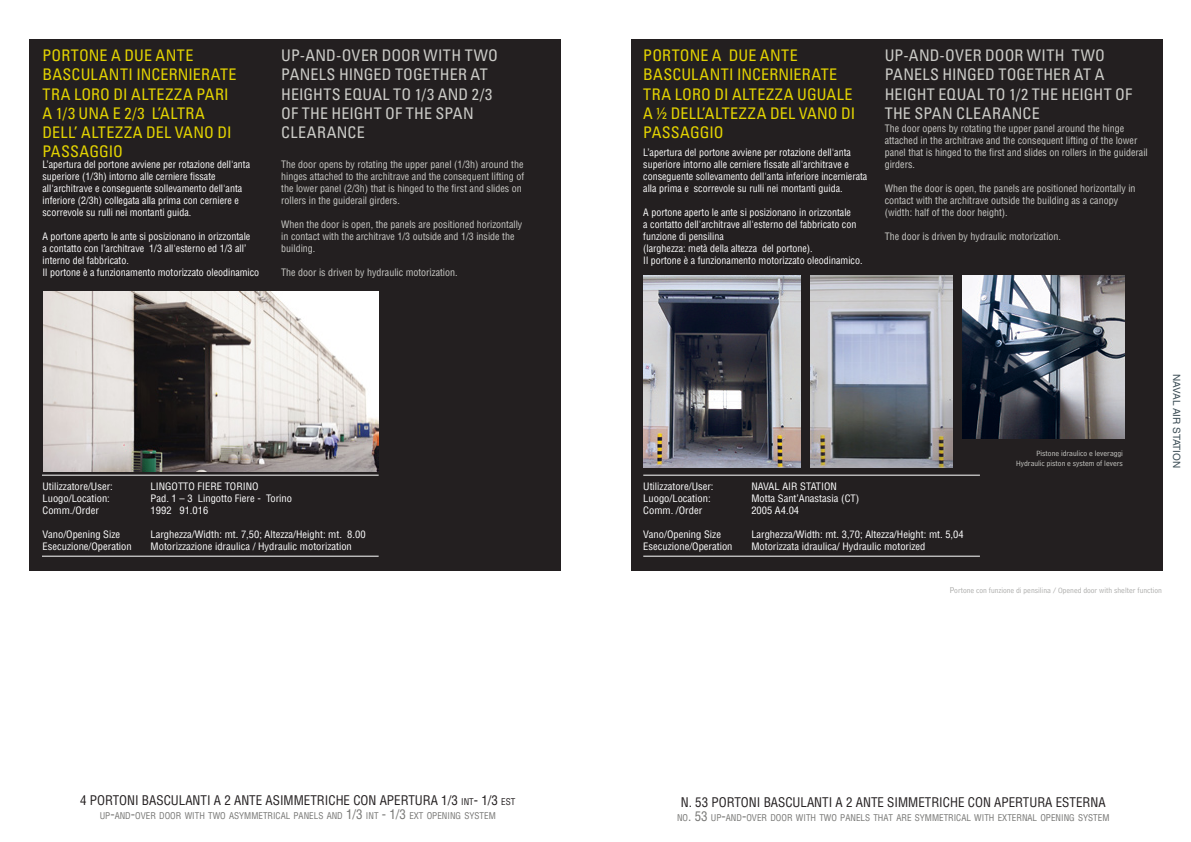
<style>
.page{position:relative;width:1191px;height:842px;background:#fff}
.page>*{position:absolute;margin:0;border:0;box-sizing:border-box;transform-origin:0 0}
.t1{font:condensed 16px/19.2px "Univers LT Std";letter-spacing:.015em;color:#e3d301}
.t2{font:condensed 16px/19.2px "Univers LT Std";letter-spacing:.01em;color:#cbcbc7}
.Arial_Unicode_didasc{font:condensed 13px "Helvetica LT Std";color:#231f20}
.Arial_Unicode_didasc-2{font:condensed 13px "Helvetica LT Std";color:#231f20}
.Arial_Unicode_didasc-3{font:condensed 10px/12px "Helvetica LT Std";color:#fff}
.t3{font:condensed 10px/12px "Helvetica LT Std";color:#cbcbc7}
.Arial_Unicode_didasc-4{font:condensed 10px "Helvetica LT Std";color:#fff;scale:1.05 1}
.t4{font:10px "Helvetica LT Std";color:#3d4e56}
.Arial_Unicode_didasc-5{font:condensed 9.1px "Helvetica LT Std";color:#777775}
.Arial_Unicode_didasc-6{font:8px "Bell Centennial Std Address";color:#acacaa;scale:1.05 1}
.Arial_Unicode_didasc-7{font:8px "Bell Centennial Std Address";color:#cbcbc7;scale:1.05 1}
.s1{font-size:9.1px}
.s2{font-size:13px}
.s3{font-style:inherit}
.s4{font-size:9px}
</style>
<div class="page">
<div style="left:632px;top:39px;width:531px;height:531px;background:#231f20"></div>
<div style="left:29px;top:39px;width:531px;height:531px;background:#231f20"></div>
<hr style="left:42px;top:475px;width:337px;height:1px;background:#fff">
<hr style="left:42px;top:556px;width:337px;height:1px;background:#fff">
<hr style="left:643px;top:475px;width:337px;height:1px;background:#fff">
<hr style="left:643px;top:556px;width:337px;height:1px;background:#fff">
<img style="left:643px;top:275px;width:157px;height:193px">
<img style="left:810px;top:275px;width:142px;height:193px">
<img style="left:43px;top:292px;width:336px;height:179px">
<img style="left:962px;top:275px;width:162px;height:164px">
<p class="t1" style="left:43px;top:46px;width:152px">PORTONE A DUE ANTE<br>BASCULANTI</p>
<p class="t1" style="left:43px;top:65px;width:195px;text-indent:94px">INCERNIERATE<br>TRA LORO DI ALTEZZA PARI<br>A 1/3 UNA E 2/3 L’ALTRA<br>DELL’ ALTEZZA DEL VANO DI<br>PASSAGGIO</p>
<p class="Arial_Unicode_didasc-3" style="left:43px;top:158px;width:209px">L’apertura del portone avviene per rotazione dell'anta superiore (1/3h) intorno alle cerniere fissate all'architrave e conseguente sollevamento dell'anta inferiore (2/3h) collegata alla prima con cerniere e scorrevole su rulli nei montanti guida.</p>
<p class="Arial_Unicode_didasc-3" style="left:43px;top:230px;width:209px">A portone aperto le ante si posizionano in orizzontale a contatto con l’architrave 1/3 all'esterno ed 1/3 all’ interno del fabbricato.</p>
<p class="Arial_Unicode_didasc-3" style="left:43px;top:266px;width:218px">Il portone è a funzionamento motorizzato oleodinamico</p>
<p class="t2" style="left:281px;top:46px;width:218px">UP-AND-OVER DOOR WITH TWO<br>PANELS HINGED TOGETHER AT<br>HEIGHTS EQUAL TO 1/3 AND 2/3<br>OF THE HEIGHT OF THE SPAN<br>CLEARANCE</p>
<p class="t3" style="left:281px;top:158px;width:244px">The door opens by rotating the upper panel (1/3h) around the hinges attached to the architrave and the consequent lifting of the lower panel (2/3h) that is hinged to the first and slides on rollers in the guiderail girders.</p>
<p class="t3" style="left:281px;top:218px;width:243px">When the door is open, the panels are positioned horizontally in contact with the architrave 1/3 outside and 1/3 inside the building.</p>
<p class="t3" style="left:281px;top:266px;width:178px">The door is driven by hydraulic motorization.</p>
<p class="Arial_Unicode_didasc-4" style="left:43px;top:480px;width:68px">Utilizzatore/U ser:</p>
<p class="Arial_Unicode_didasc-4" style="left:151px;top:480px;width:104px">Li ngotto Fi ere Tori no</p>
<p class="Arial_Unicode_didasc-4" style="left:43px;top:492px;width:82px">Luogo/Location: P</p>
<p class="Arial_Unicode_didasc-4" style="left:156px;top:492px;width:131px">ad. 1 – 3 Lingotto Fiere - Torino</p>
<p class="Arial_Unicode_didasc-4" style="left:43px;top:504px;width:55px">Comm./Order</p>
<p class="Arial_Unicode_didasc-4" style="left:151px;top:504px;width:56px">1992 91.016</p>
<p class="Arial_Unicode_didasc-4" style="left:43px;top:528px;width:92px">Vano/Opening Size L</p>
<p class="Arial_Unicode_didasc-4" style="left:156px;top:528px;width:201px">arghezza/Width: mt. 7,50; Altezza/H eight: mt. 8.00</p>
<p class="Arial_Unicode_didasc-4" style="left:43px;top:540px;width:86px">Esecuzione/Operation</p>
<p class="Arial_Unicode_didasc-4" style="left:151px;top:540px;width:193px">Motorizzazione idraulica / Hydraulic motorization</p>
<p class="Arial_Unicode_didasc" style="left:80px;top:792px;width:18px">4 PORTON</p>
<p class="Arial_Unicode_didasc" style="left:135px;top:792px;width:23px">I BASCULANT</p>
<p class="Arial_Unicode_didasc" style="left:207px;top:792px;width:35px">I A 2 ANTE</p>
<p class="Arial_Unicode_didasc" style="left:265px;top:792px;width:71px">ASIMMETRICHE</p>
<p class="Arial_Unicode_didasc" style="left:353px;top:792px;width:9px">CON</p>
<p class="Arial_Unicode_didasc" style="left:380px;top:792px;width:9px">APERTURA</p>
<p class="Arial_Unicode_didasc-2" style="left:441px;top:792px;width:76px">1/3 <span class="s1">INT</span>- 1/3 <span class="s1">EST</span></p>
<p class="Arial_Unicode_didasc-5" style="left:100px;top:810px;width:397px">UP<span class="s2">-</span>AND<span class="s2">-</span>OVER DOOR WITH TWO ASYMMETRICAL PANELS AND <span class="s2">1/3</span> INT <span class="s2">- 1/3</span> EXT OPENING SYSTEM</p>
<p class="t1" style="left:643px;top:46px;width:156px">PORTONE A DUE ANTE<br>BASCULANTI</p>
<p class="t1" style="left:643px;top:65px;width:213px;text-indent:94px">INCERNIERATE<br>TRA LORO DI ALTEZZA UGUALE<br>A ½ DELL’ALTEZZA DEL VANO DI<br>PASSAGGIO</p>
<p class="Arial_Unicode_didasc-3" style="left:643px;top:146px;width:226px">L’apertura del portone avviene per rotazione dell'anta superiore intorno alle cerniere fissate all'architrave e conseguente sollevamento dell'anta inferiore incernierata alla prima e scorrevole su rulli nei montanti guida.</p>
<p class="Arial_Unicode_didasc-3" style="left:643px;top:206px;width:215px">A portone aperto le ante si posizionano in orizzontale a contatto dell'architrave all'esterno del fabbricato con funzione di pensilina</p>
<p class="Arial_Unicode_didasc-3" style="left:643px;top:242px;width:171px">(larghezza: metà della altezza del portone).</p>
<p class="Arial_Unicode_didasc-3" style="left:643px;top:254px;width:221px">Il portone è a funzionamento motorizzato oleodinamico.</p>
<p class="t2" style="left:884px;top:46px;width:249px">UP-AND-OVER DOOR WITH TWO<br>PANELS HINGED TOGETHER AT A<br>HEIGHT EQUAL TO 1/2 THE HEIGHT OF<br>THE SPAN CLEARANCE</p>
<p class="t3" style="left:884px;top:122px;width:264px">The door opens by rotating the upper panel around the hinge attached in the architrave and the consequent lifting of the lower panel that is hinged to the first and slides on rollers in the guiderail girders.</p>
<p class="t3" style="left:884px;top:182px;width:252px">When the door is open, the panels are positioned horizontally in contact with the architrave outside the building as a canopy</p>
<p class="t3" style="left:884px;top:206px;width:125px">(width: half of the door height).</p>
<p class="t3" style="left:884px;top:230px;width:178px">The door is driven by hydraulic motorization.</p>
<p class="Arial_Unicode_didasc-4" style="left:643px;top:480px;width:81px">Utilizzatore/U ser: NAVAL</p>
<p class="Arial_Unicode_didasc-4" style="left:782px;top:480px;width:23px">AIR STAT</p>
<p class="Arial_Unicode_didasc-4" style="left:821px;top:480px;width:10px">ION</p>
<p class="Arial_Unicode_didasc-4" style="left:643px;top:492px;width:66px">Luogo/Location:</p>
<p class="Arial_Unicode_didasc-4" style="left:751px;top:492px;width:104px">Motta Sant’Anastasia (CT)</p>
<p class="Arial_Unicode_didasc-4" style="left:643px;top:504px;width:58px">Comm. /Order</p>
<p class="Arial_Unicode_didasc-4" style="left:751px;top:504px;width:47px">2005 A4.04</p>
<p class="Arial_Unicode_didasc-4" style="left:643px;top:528px;width:92px">Vano/Opening Size L</p>
<p class="Arial_Unicode_didasc-4" style="left:756px;top:528px;width:199px">arghezza/Width: mt. 3,70; Altezza/H eight: mt. 5,04</p>
<p class="Arial_Unicode_didasc-4" style="left:643px;top:540px;width:86px">Esecuzione/Operation</p>
<p class="Arial_Unicode_didasc-4" style="left:751px;top:540px;width:167px">Motorizzata idraulica/ Hydraulic motorized</p>
<p class="Arial_Unicode_didasc-7" style="left:1036px;top:449px;width:84px">Pistone idraulico e leveraggi</p>
<p class="Arial_Unicode_didasc-7" style="left:1016px;top:459px;width:103px">Hydraulic piston e system of levers</p>
<p class="t4" style="left:1182px;top:374px;width:94px;rotate:90deg"><span class="s3">N</span>AVAL AIR STATION</p>
<p class="Arial_Unicode_didasc-6" style="left:949px;top:586px;width:204px"><span class="s4">P</span>ortone con funzione di pensilina / Opened door with shelter function</p>
<p class="Arial_Unicode_didasc" style="left:681px;top:794px;width:39px">N. 53 PORTON</p>
<p class="Arial_Unicode_didasc" style="left:757px;top:794px;width:23px">I BASCULANT</p>
<p class="Arial_Unicode_didasc" style="left:828px;top:794px;width:35px">I A 2 ANTE</p>
<p class="Arial_Unicode_didasc" style="left:887px;top:794px;width:16px">simm</p>
<p class="Arial_Unicode_didasc" style="left:918px;top:794px;width:189px">etri che con apertura esterna</p>
<p class="Arial_Unicode_didasc-5" style="left:677px;top:812px;width:434px">NO<span class="s2">. 53</span> UP<span class="s2">-</span>AND<span class="s2">-</span>OVER DOOR WITH TWO PANELS THAT ARE SYMMETRICAL WITH EXTERNAL OPENING SYSTEM</p>
</div>
